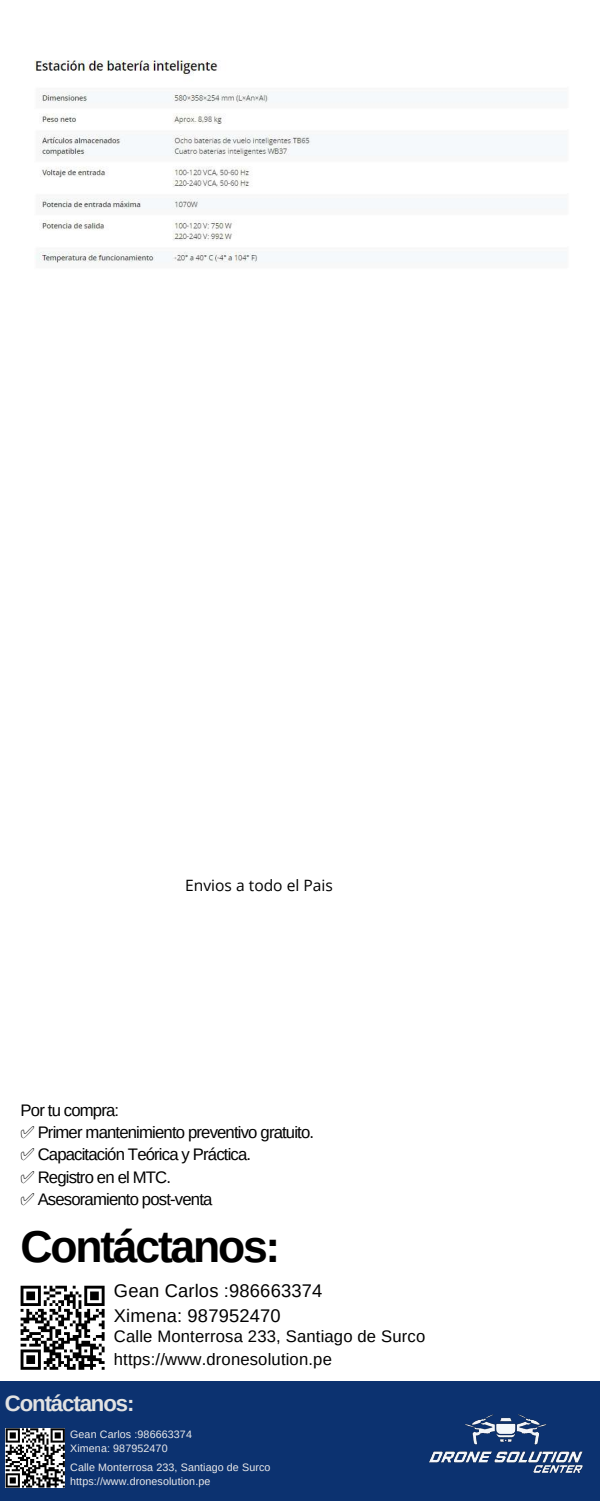
<style>
.page{position:relative;width:600px;height:1501px;background:#fff}
.page>*{position:absolute;margin:0;border:0;box-sizing:border-box;transform-origin:0 0}
.t1{font:700 44.5px "Arimo";letter-spacing:-.05em;color:#000}
.t2{font:700 22.2px "Arimo";letter-spacing:-.05em;color:#e2e2e2}
.t3{font:18.3px/25.2px "Arimo";letter-spacing:.01em;color:#000}
.t4{font:16.7px/22.3px "Arimo";letter-spacing:-.05em;color:#000}
.t5{font:16.6px/22.7px "Arimo";letter-spacing:.01em;color:#000}
.t6{font:15.6px "Open Sans";color:#000}
.t7{font:10.7px/14.2px "Arimo";letter-spacing:.01em;color:#ebeaea}
.s1{font-family:"Free Serif"}
</style>
<div class="page">
<img style="left:35px;top:60px;width:277px;height:203px">
<div style="left:0;top:1381px;width:600px;height:119px;background:#0c3270"></div>
<img style="left:429px;top:1414px;width:154px;height:59px">
<svg style="left:6px;top:1428px;width:59px;height:59px;background:#818181"></svg>
<svg style="left:21px;top:1285px;width:84px;height:84px"></svg>
<p class="t6" style="left:185px;top:874px;width:149px">Envios a todo el Pais</p>
<p class="t4" style="left:21px;top:1098px;width:295px">Por tu compra:<br><span class="s1">✅</span> Primer mantenimiento preventivo gratuito. <span class="s1">✅</span> Capacitación Teórica y Práctica.<br><span class="s1">✅</span> Registro en el MTC.<br><span class="s1">✅</span> Asesoramiento post-venta</p>
<h1 class="t1" style="left:21px;top:1221px;width:261px">Contáctanos:</h1>
<p class="t3" style="left:114px;top:1277px;width:210px">Gean Carlos :986663374<br>Ximena: 987952470</p>
<p class="t5" style="left:114px;top:1324px;width:313px">Calle Monterrosa 233, Santiago de Surco https://www.dronesolution.pe</p>
<h2 class="t2" style="left:5px;top:1390px;width:131px">Contáctanos:</h2>
<p class="t7" style="left:70px;top:1426px;width:123px">Gean Carlos :986663374<br>Ximena: 987952470</p>
<p class="t7" style="left:70px;top:1459px;width:202px">Calle Monterrosa 233, Santiago de Surco https://www.dronesolution.pe</p>
</div>
